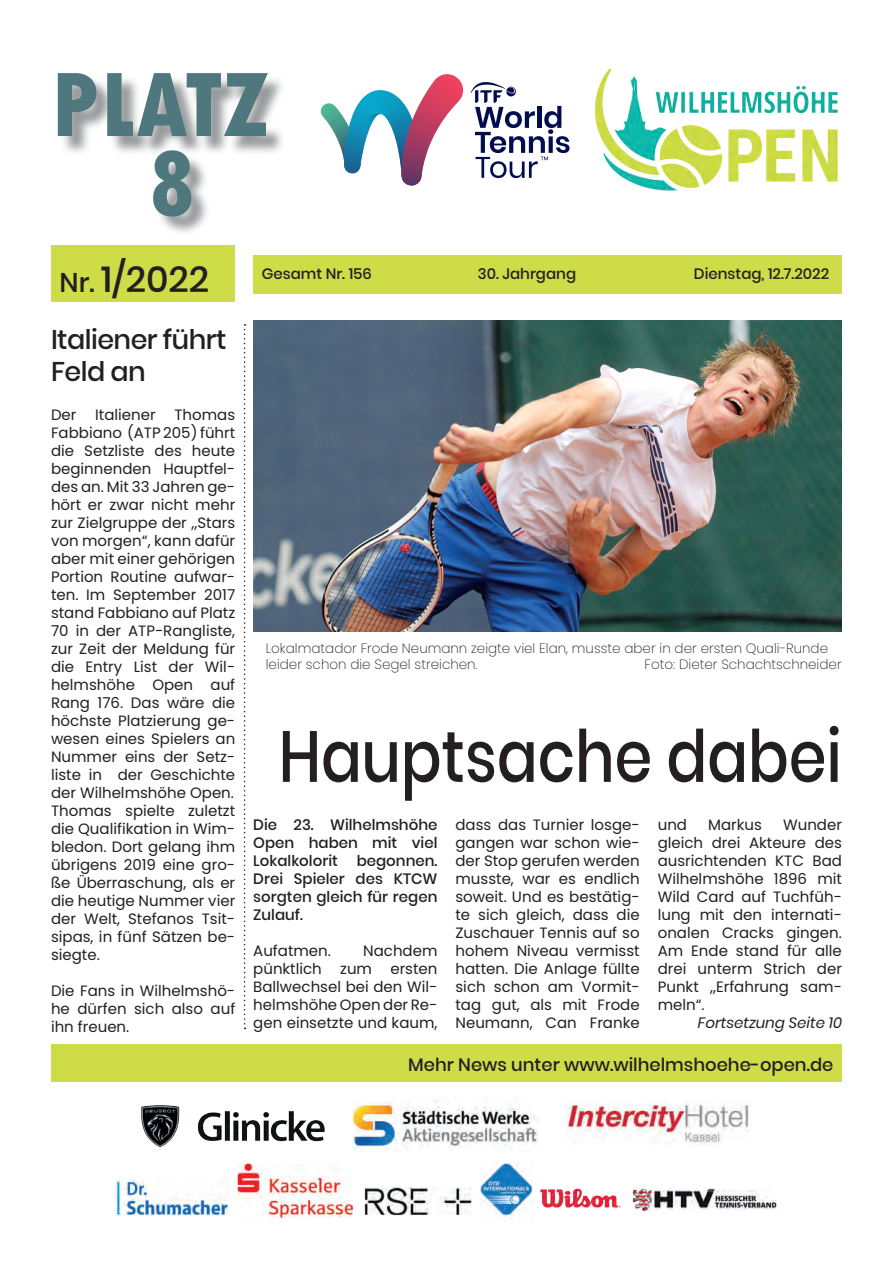
<style>
.page{position:relative;width:893px;height:1263px;background:#fff}
.page>*{position:absolute;margin:0;border:0;box-sizing:border-box;transform-origin:0 0}
.t1{font:800 condensed 96.45px/78.9px "Tw Cen";color:#4e787d;text-align:center}
.t2{font:500 72px "Poppins";color:#231f20;scale:.84 1}
.t3{font:500 36px "Poppins";color:#231f20}
.t4{font:500 27px/32.4px "Poppins";letter-spacing:-.02em;color:#231f20}
.t5{font:500 18px "Poppins";color:#231f20}
.t6{font:15px/18px "Poppins";color:#231f20;text-align:justify}
.t7{font:500 15px/18px "Poppins";color:#231f20;text-align:justify}
.t8{font:italic 15px "Poppins";color:#231f20}
.t9{font:200 13.5px/16.2px "Poppins";color:#231f20}
.s1{font-size:27px}
</style>
<div class="page">
<div style="left:253px;top:255px;width:589px;height:39px;background:#cddc47"></div>
<img style="left:253px;top:321px;width:589px;height:310px">
<div style="left:51px;top:1045px;width:791px;height:37px;background:#cddc47"></div>
<div style="left:51px;top:245px;width:184px;height:57px;background:#cddc47"></div>
<svg style="left:244px;top:324px;width:2px;height:705px"></svg>
<img style="left:115px;top:1099px;width:662px;height:120px">
<div style="left:61px;top:76px;width:225px;height:160px;background:#75797b;opacity:.75"></div>
<img style="left:594px;top:70px;width:244px;height:121px">
<svg style="left:471px;top:82px;width:98px;height:96px"></svg>
<svg style="left:320px;top:74px;width:143px;height:112px"></svg>
<h1 class="t1" style="left:51px;top:66px;width:220px">PLATZ<br>8</h1>
<h3 class="t3" style="left:60px;top:258px;width:151px"><span class="s1">Nr.</span> 1/2022</h3>
<h3 class="t4" style="left:51px;top:323px;width:177px">Italiener führt<br>Feld an</h3>
<p class="t6" style="left:51px;top:406px;width:27px">Der</p>
<p class="t6" style="left:95px;top:406px;width:62px">Italiener</p>
<p class="t6" style="left:51px;top:406px;width:186px;text-indent:123px">Thomas Fabbiano (ATP 205) führt die Setzliste des heute beginnenden Hauptfel&shy;des an. Mit 33 Jahren ge&shy;hört er zwar nicht mehr zur Zielgruppe der „Stars von morgen“, kann dafür aber mit einer gehörigen Portion Routine aufwar&shy;ten. Im September 2017 stand Fabbiano auf Platz 70 in der ATP-Rangliste, zur Zeit der Meldung für die Entry List der Wil&shy;helmshöhe Open auf Rang 176. Das wäre die höchste Platzierung ge&shy;wesen eines Spielers an Nummer eins der Setz&shy;liste in der Geschichte der Wilhelmshöhe Open.<br>Thomas spielte zuletzt die Qualifikation in Wim&shy;bledon. Dort gelang ihm übrigens 2019 eine gro&shy;ße Überraschung, als er die heutige Nummer vier der Welt, Stefanos Tsit&shy;sipas, in fünf Sätzen be&shy;siegte.</p>
<p class="t6" style="left:51px;top:982px;width:186px">Die Fans in Wilhelmshö&shy;he dürfen sich also auf ihn freuen.</p>
<p class="t7" style="left:262px;top:265px;width:112px">Gesamt Nr. 156</p>
<p class="t7" style="left:478px;top:265px;width:100px">30. Jahrgang</p>
<p class="t7" style="left:694px;top:265px;width:137px">Dienstag, 12.7.2022</p>
<p class="t9" style="left:266px;top:640px;width:564px">Lokalmatador Frode Neumann zeigte viel Elan, musste aber in der ersten Quali-Runde leider schon die Segel streichen.</p>
<p class="t9" style="left:645px;top:656px;width:199px">Foto: Dieter Schachtschneider</p>
<h2 class="t2" style="left:279px;top:715px;width:672px">Hauptsache dabei</h2>
<p class="t7" style="left:253px;top:816px;width:186px">Die 23. Wilhelmshöhe Open haben mit viel Lokalkolorit</p>
<p class="t6" style="left:455px;top:816px;width:186px">dass das Turnier losge&shy;gangen war schon wie&shy;der Stop gerufen werden musste, war es endlich soweit. Und es bestätig&shy;te sich gleich, dass die Zuschauer Tennis auf so hohem Niveau vermisst hatten. Die Anlage füllte sich schon am Vormit&shy;tag gut, als mit Frode Neumann, Can Franke</p>
<p class="t6" style="left:658px;top:816px;width:31px">und</p>
<p class="t6" style="left:708px;top:816px;width:55px">Markus</p>
<p class="t6" style="left:658px;top:816px;width:186px;text-indent:125px">Wunder gleich drei Akteure des ausrichtenden KTC Bad Wilhelmshöhe 1896 mit Wild Card auf Tuchfüh&shy;lung mit den internati&shy;onalen Cracks gingen.<br>Am Ende stand für alle drei unterm Strich der Punkt „Erfahrung sam&shy;meln“.</p>
<p class="t8" style="left:698px;top:1014px;width:146px">Fortsetzung Seite 10</p>
<p class="t5" style="left:408px;top:1054px;width:427px">Mehr News unter www.wilhelmshoehe-open.de</p>
<p class="t7" style="left:253px;top:852px;width:186px;text-indent:103px">begonnen.<br>Drei Spieler des KTCW sorgten gleich für regen Zulauf.</p>
<p class="t6" style="left:253px;top:942px;width:79px">Aufatmen.</p>
<p class="t6" style="left:253px;top:942px;width:186px;text-indent:110px">Nachdem pünktlich zum ersten Ballwechsel bei den Wil&shy;helmshöhe Open der Re&shy;gen einsetzte und kaum,</p>
</div>
